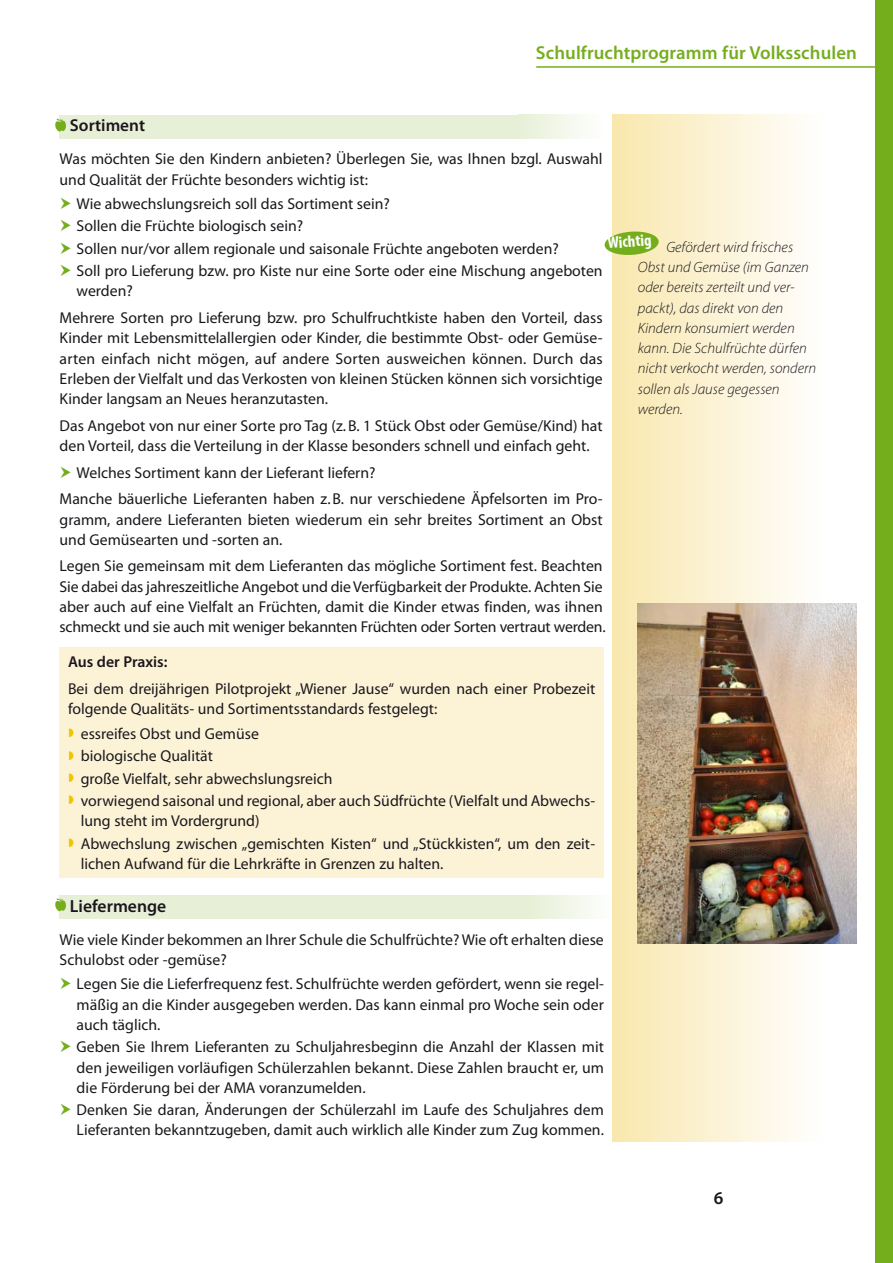
<style>
.page{position:relative;width:893px;height:1263px;background:#fff}
.page>*{position:absolute;margin:0;border:0;box-sizing:border-box;transform-origin:0 0}
.t1{font:600 18.75px "Myriad Pro";letter-spacing:.005em;color:#75ae1d}
.t2{font:600 18px "Myriad Pro";color:#1a171c}
.t3{font:600 17.55px "Myriad Pro";color:#1a171c}
.t4{font:600 17.25px "Myriad Pro";color:#1a171c}
.t5{font:700 condensed 16.5px "Myriad Pro";color:#fff}
.t6{font:15.75px/20.2px "Myriad Pro";color:#1a171c}
.t7{font:600 15.75px "Myriad Pro";color:#1a171c}
.t8{font:italic 300 15px/20.2px "Myriad Pro";color:#1a171c}
</style>
<div class="page">
<div style="left:876px;top:0;width:17px;height:1263px;background:#75ae1d"></div>
<hr style="left:536px;top:66px;width:347px;height:2px;background:#75ae1d">
<div style="left:60px;top:895px;width:555px;height:24px;background:#e7efd7"></div>
<div style="left:530px;top:895px;width:85px;height:23px;background:linear-gradient(to right,#e7efd7,#fffffe)"></div>
<div style="left:60px;top:115px;width:544px;height:23px;background:#e7efd7"></div>
<div style="left:519px;top:115px;width:85px;height:23px;background:linear-gradient(to right,#e7efd7,#fffffe)"></div>
<svg style="left:55px;top:118px;width:11px;height:14px"></svg>
<svg style="left:55px;top:898px;width:11px;height:13px"></svg>
<div style="left:612px;top:115px;width:213px;height:1027px;background:linear-gradient(to right,#f8e7ad,#fefefe)"></div>
<svg style="left:604px;top:231px;width:55px;height:25px"></svg>
<div style="left:60px;top:647px;width:544px;height:230px;background:#fcf3d7"></div>
<img style="left:638px;top:604px;width:219px;height:339px">
<p class="t4" style="left:70px;top:115px;width:77px">Sortiment</p>
<p class="t1" style="left:536px;top:41px;width:322px">Schulfruchtprogramm für Volksschulen</p>
<p class="t6" style="left:60px;top:149px;width:545px">Was möchten Sie den Kindern anbieten? Überlegen Sie, was Ihnen bzgl. Auswahl und Qualität der Früchte besonders wichtig ist:</p>
<p class="t6" style="left:77px;top:192px;width:528px;line-height:22.4px">Wie abwechslungsreich soll das Sortiment sein?<br>Sollen die Früchte biologisch sein?<br>Sollen nur/vor allem regionale und saisonale Früchte angeboten werden?<br>Soll pro Lieferung bzw. pro Kiste nur eine Sorte oder eine Mischung angeboten</p>
<p class="t6" style="left:60px;top:278px;width:544px;line-height:26.7px;text-indent:17px">werden?<br>Mehrere Sorten pro Lieferung bzw. pro Schulfruchtkiste haben den Vorteil, dass</p>
<p class="t6" style="left:60px;top:328px;width:545px;text-align:justify">Kinder mit Lebensmittelallergien oder Kinder, die bestimmte Obst- oder Gemüse&shy;arten einfach nicht mögen, auf andere Sorten ausweichen können. Durch das Erleben der Vielfalt und das Verkosten von kleinen Stücken können sich vorsichtige Kinder langsam an Neues heranzutasten.</p>
<p class="t6" style="left:60px;top:415px;width:545px">Das Angebot von nur einer Sorte pro Tag (z. B. 1 Stück Obst oder Gemüse/Kind) hat den Vorteil, dass die Verteilung in der Klasse besonders schnell und einfach geht.</p>
<p class="t6" style="left:60px;top:459px;width:544px;line-height:26.7px;text-indent:17px">Welches Sortiment kann der Lieferant liefern?<br>Manche bäuerliche Lieferanten haben z. B. nur verschiedene Äpfelsorten im Pro-</p>
<p class="t6" style="left:60px;top:509px;width:544px">gramm, andere Lieferanten bieten wiederum ein sehr breites Sortiment an Obst und Gemüsearten und -sorten an.</p>
<p class="t6" style="left:60px;top:556px;width:545px;text-align:justify">Legen Sie gemeinsam mit dem Lieferanten das mögliche Sortiment fest. Beachten Sie dabei das jahreszeitliche Angebot und die Verfügbarkeit der Produkte. Achten Sie aber auch auf eine Vielfalt an Früchten, damit die Kinder etwas finden, was ihnen schmeckt und sie auch mit weniger bekannten Früchten oder Sorten vertraut werden.</p>
<p class="t5" style="left:607px;top:233px;width:45px;rotate:-4deg">Wichtig</p>
<p class="t8" style="left:638px;top:237px;width:180px;text-indent:28px">Gefördert wird frisches<br>Obst und Gemüse (im Ganzen oder bereits zerteilt und ver&shy;packt), das direkt von den<br>Kindern konsumiert werden kann. Die Schulfrüchte dürfen nicht verkocht werden, sondern sollen als Jause gegessen werden.</p>
<p class="t7" style="left:68px;top:652px;width:101px">Aus der Praxis:</p>
<p class="t6" style="left:68px;top:678px;width:529px">Bei dem dreijährigen Pilotprojekt „Wiener Jause“ wurden nach einer Probezeit folgende Qualitäts- und Sortimentsstandards festgelegt:</p>
<p class="t6" style="left:81px;top:722px;width:516px;line-height:22.4px">essreifes Obst und Gemüse<br>biologische Qualität<br>große Vielfalt, sehr abwechslungsreich<br>vorwiegend saisonal und regional, aber auch Südfrüchte (Vielfalt und Abwechs-</p>
<p class="t6" style="left:81px;top:809px;width:516px;line-height:22.4px">lung steht im Vordergrund)<br>Abwechslung zwischen „gemischten Kisten“ und „Stückkisten“, um den zeit-</p>
<p class="t6" style="left:81px;top:853px;width:363px">lichen Aufwand für die Lehrkräfte in Grenzen zu halten.</p>
<p class="t3" style="left:70px;top:895px;width:98px">Liefermenge</p>
<p class="t6" style="left:60px;top:929px;width:546px">Wie viele Kinder bekommen an Ihrer Schule die Schulfrüchte? Wie oft erhalten diese<br>Schulobst oder -gemüse?</p>
<p class="t6" style="left:77px;top:974px;width:529px;text-align:justify">Legen Sie die Lieferfrequenz fest. Schulfrüchte werden gefördert, wenn sie regel&shy;mäßig an die Kinder ausgegeben werden. Das kann einmal pro Woche sein oder auch täglich.</p>
<p class="t6" style="left:77px;top:1037px;width:529px;text-align:justify">Geben Sie Ihrem Lieferanten zu Schuljahresbeginn die Anzahl der Klassen mit den jeweiligen vorläufigen Schülerzahlen bekannt. Diese Zahlen braucht er, um die Förderung bei der AMA voranzumelden.</p>
<p class="t6" style="left:77px;top:1099px;width:529px">Denken Sie daran, Änderungen der Schülerzahl im Laufe des Schuljahres dem<br>Lieferanten bekanntzugeben, damit auch wirklich alle Kinder zum Zug kommen.</p>
<p class="t2" style="left:714px;top:1187px;width:11px">6</p>
</div>
